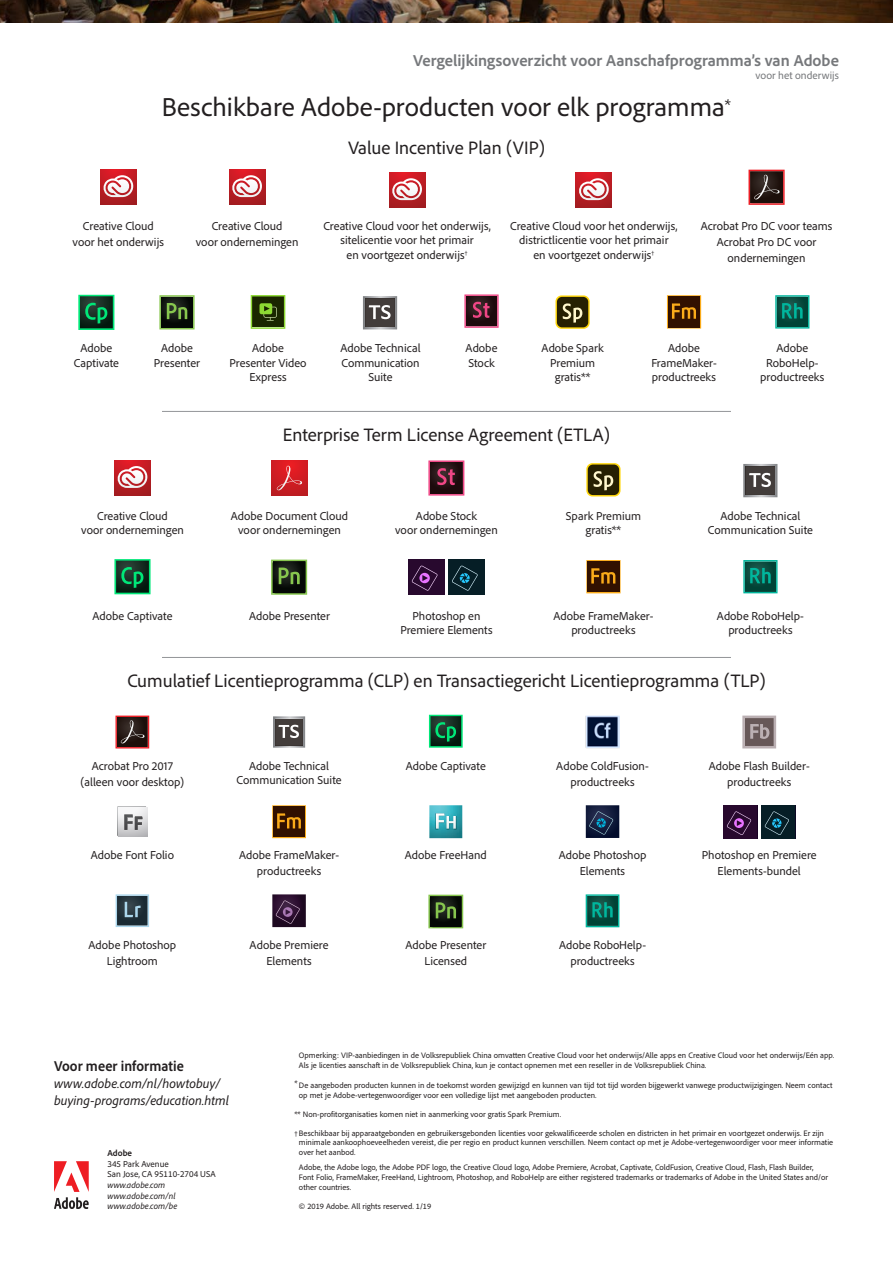
<style>
.page{position:relative;width:893px;height:1263px;background:#fff}
.page>*{position:absolute;margin:0;border:0;box-sizing:border-box;transform-origin:0 0}
.t1{font:27px "Adobe Clean";color:#231f20}
.t2{font:18.75px "Adobe Clean";color:#231f20}
.t3{font:700 16.5px "Adobe Clean";color:#76787b}
.t4{font:700 semi-condensed 15px "Adobe Clean";letter-spacing:.005em;color:#231f20}
.t5{font:italic 13.5px/17.2px "Adobe Clean";letter-spacing:.005em;color:#231f20}
.t6{font:12px/14.4px "Adobe Clean";color:#231f20;text-align:center}
.t7{font:10.95px "Adobe Clean";letter-spacing:.005em;color:#76787b}
.t8{font:italic 9px/10.5px "Adobe Clean";color:#231f20}
.t9{font:9px/10.5px "Adobe Clean";color:#231f20}
.t10{font:700 9px "Adobe Clean";color:#231f20}
.t11{font:8.25px/9.9px "Adobe Clean";color:#231f20}
</style>
<div class="page">
<img style="left:0;top:0;width:893px;height:23px">
<hr style="left:162px;top:411px;width:569px;height:1px;background:#939598">
<hr style="left:162px;top:657px;width:569px;height:1px;background:#939598">
<svg style="left:54px;top:1161px;width:35px;height:48px"></svg>
<svg style="left:115px;top:716px;width:34px;height:32px"></svg>
<svg style="left:273px;top:716px;width:32px;height:32px"></svg>
<svg style="left:429px;top:715px;width:34px;height:33px"></svg>
<img style="left:586px;top:716px;width:33px;height:32px">
<svg style="left:742px;top:716px;width:34px;height:32px"></svg>
<svg style="left:117px;top:806px;width:31px;height:31px"></svg>
<svg style="left:272px;top:805px;width:34px;height:33px"></svg>
<img style="left:429px;top:805px;width:33px;height:33px">
<svg style="left:436px;top:813px;width:20px;height:16px"></svg>
<svg style="left:586px;top:805px;width:33px;height:33px"></svg>
<div style="left:723px;top:805px;width:34px;height:33px;background:#28092e"></div>
<svg style="left:727px;top:811px;width:24px;height:24px"></svg>
<div style="left:761px;top:805px;width:34px;height:33px;background:#061e26"></div>
<svg style="left:765px;top:811px;width:24px;height:24px"></svg>
<svg style="left:116px;top:894px;width:33px;height:33px"></svg>
<svg style="left:272px;top:894px;width:34px;height:33px"></svg>
<svg style="left:428px;top:895px;width:35px;height:33px"></svg>
<svg style="left:586px;top:894px;width:33px;height:33px"></svg>
<svg style="left:100px;top:170px;width:36px;height:35px"></svg>
<svg style="left:103px;top:175px;width:31px;height:22px"></svg>
<svg style="left:229px;top:170px;width:36px;height:35px"></svg>
<svg style="left:231px;top:175px;width:32px;height:22px"></svg>
<svg style="left:389px;top:173px;width:36px;height:35px"></svg>
<svg style="left:391px;top:178px;width:32px;height:22px"></svg>
<svg style="left:576px;top:173px;width:36px;height:35px"></svg>
<svg style="left:578px;top:178px;width:32px;height:22px"></svg>
<svg style="left:748px;top:170px;width:37px;height:35px"></svg>
<svg style="left:78px;top:295px;width:36px;height:35px"></svg>
<svg style="left:159px;top:295px;width:36px;height:34px"></svg>
<svg style="left:251px;top:295px;width:34px;height:34px"></svg>
<svg style="left:363px;top:296px;width:34px;height:33px"></svg>
<svg style="left:464px;top:294px;width:35px;height:34px"></svg>
<svg style="left:555px;top:295px;width:35px;height:34px"></svg>
<div style="left:557px;top:297px;width:31px;height:30px;background:#262002;border-radius:5px"></div>
<svg style="left:563px;top:303px;width:19px;height:20px"></svg>
<svg style="left:667px;top:295px;width:34px;height:34px"></svg>
<svg style="left:775px;top:295px;width:34px;height:34px"></svg>
<svg style="left:114px;top:460px;width:37px;height:36px"></svg>
<svg style="left:117px;top:466px;width:31px;height:22px"></svg>
<svg style="left:271px;top:460px;width:36px;height:36px"></svg>
<svg style="left:277px;top:466px;width:25px;height:24px"></svg>
<svg style="left:428px;top:460px;width:36px;height:36px"></svg>
<svg style="left:586px;top:463px;width:35px;height:33px"></svg>
<div style="left:588px;top:465px;width:31px;height:30px;background:#262002;border-radius:5px"></div>
<svg style="left:594px;top:471px;width:19px;height:19px"></svg>
<svg style="left:743px;top:464px;width:34px;height:33px"></svg>
<svg style="left:114px;top:559px;width:37px;height:35px"></svg>
<svg style="left:271px;top:560px;width:36px;height:35px"></svg>
<div style="left:408px;top:559px;width:36px;height:35px;background:#28092e"></div>
<svg style="left:412px;top:566px;width:26px;height:25px"></svg>
<div style="left:448px;top:559px;width:36px;height:35px;background:#061e26"></div>
<svg style="left:452px;top:566px;width:26px;height:25px"></svg>
<svg style="left:586px;top:560px;width:35px;height:33px"></svg>
<svg style="left:743px;top:560px;width:34px;height:33px"></svg>
<h3 class="t3" style="left:413px;top:50px;width:427px">Vergelijkingsoverzicht voor Aanschafprogramma’s van Adobe</h3>
<h3 class="t7" style="left:755px;top:68px;width:85px">voor het onderwijs</h3>
<h1 class="t1" style="left:162px;top:89px;width:571px">Beschikbare Adobe-producten voor elk programma<sup>*</sup></h1>
<h2 class="t2" style="left:348px;top:136px;width:198px">Value Incentive Plan (VIP)</h2>
<h3 class="t6" style="left:73px;top:218px;width:93px;line-height:15.8px">Creative Cloud voor het onderwijs</h3>
<h3 class="t6" style="left:196px;top:218px;width:104px;line-height:15.8px">Creative Cloud<br>voor ondernemingen</h3>
<h3 class="t6" style="left:323px;top:218px;width:169px">Creative Cloud voor het onderwijs, sitelicentie voor het primair<br>en voortgezet onderwijs<sup>†</sup></h3>
<h3 class="t6" style="left:510px;top:218px;width:169px">Creative Cloud voor het onderwijs, districtlicentie voor het primair<br>en voortgezet onderwijs<sup>†</sup></h3>
<h3 class="t6" style="left:701px;top:218px;width:133px;line-height:15.8px">Acrobat Pro DC voor teams<br>Acrobat Pro DC voor ondernemingen</h3>
<h3 class="t6" style="left:74px;top:340px;width:47px">Adobe<br>Captivate</h3>
<h3 class="t6" style="left:154px;top:340px;width:48px">Adobe<br>Presenter</h3>
<h3 class="t6" style="left:229px;top:340px;width:79px">Adobe<br>Presenter Video<br>Express</h3>
<h3 class="t6" style="left:340px;top:340px;width:82px">Adobe Technical<br>Communication<br>Suite</h3>
<h3 class="t6" style="left:466px;top:340px;width:33px;text-align:left">Adobe<br>Stock</h3>
<h3 class="t6" style="left:542px;top:340px;width:64px">Adobe Spark<br>Premium gratis**</h3>
<h3 class="t6" style="left:651px;top:340px;width:67px">Adobe<br>FrameMaker&shy;productreeks</h3>
<h3 class="t6" style="left:760px;top:340px;width:66px">Adobe<br>RoboHelp&shy;productreeks</h3>
<h2 class="t2" style="left:283px;top:423px;width:329px">Enterprise Term License Agreement (ETLA)</h2>
<h3 class="t6" style="left:81px;top:508px;width:104px">Creative Cloud<br>voor ondernemingen</h3>
<h3 class="t6" style="left:231px;top:508px;width:119px">Adobe Document Cloud voor ondernemingen</h3>
<h3 class="t6" style="left:395px;top:508px;width:104px">Adobe Stock<br>voor ondernemingen</h3>
<h3 class="t6" style="left:566px;top:508px;width:77px">Spark Premium gratis**</h3>
<h3 class="t6" style="left:708px;top:508px;width:107px">Adobe Technical<br>Communication Suite</h3>
<h3 class="t6" style="left:92px;top:608px;width:82px">Adobe Captivate</h3>
<h3 class="t6" style="left:249px;top:608px;width:82px">Adobe Presenter</h3>
<h3 class="t6" style="left:400px;top:608px;width:94px">Photoshop en<br>Premiere Elements</h3>
<h3 class="t6" style="left:553px;top:608px;width:102px">Adobe FrameMaker&shy;productreeks</h3>
<h3 class="t6" style="left:717px;top:608px;width:89px">Adobe RoboHelp&shy;productreeks</h3>
<h2 class="t2" style="left:127px;top:669px;width:640px">Cumulatief Licentieprogramma (CLP) en Transactiegericht Licentieprogramma (TLP)</h2>
<h3 class="t6" style="left:81px;top:758px;width:105px;line-height:15.8px">Acrobat Pro 2017 (alleen voor desktop)</h3>
<h3 class="t6" style="left:237px;top:758px;width:107px">Adobe Technical<br>Communication Suite</h3>
<h3 class="t6" style="left:406px;top:758px;width:82px">Adobe Captivate</h3>
<h3 class="t6" style="left:556px;top:758px;width:94px;line-height:15.8px">Adobe ColdFusion&shy;productreeks</h3>
<h3 class="t6" style="left:709px;top:758px;width:102px;line-height:15.8px">Adobe Flash Builder&shy;productreeks</h3>
<h3 class="t6" style="left:91px;top:847px;width:85px">Adobe Font Folio</h3>
<h3 class="t6" style="left:239px;top:847px;width:102px;line-height:15.8px">Adobe FrameMaker&shy;productreeks</h3>
<h3 class="t6" style="left:405px;top:847px;width:83px">Adobe FreeHand</h3>
<h3 class="t6" style="left:559px;top:847px;width:89px;line-height:15.8px">Adobe Photoshop<br>Elements</h3>
<h3 class="t6" style="left:702px;top:847px;width:116px;line-height:15.8px">Photoshop en Premiere<br>Elements-bundel</h3>
<h3 class="t6" style="left:89px;top:937px;width:89px;line-height:15.8px">Adobe Photoshop<br>Lightroom</h3>
<h3 class="t6" style="left:250px;top:937px;width:80px;line-height:15.8px">Adobe Premiere<br>Elements</h3>
<h3 class="t6" style="left:405px;top:937px;width:82px;line-height:15.8px">Adobe Presenter<br>Licensed</h3>
<h3 class="t6" style="left:559px;top:937px;width:89px;line-height:15.8px">Adobe RoboHelp&shy;productreeks</h3>
<h3 class="t4" style="left:54px;top:1056px;width:131px">Voor meer informatie</h3>
<h3 class="t5" style="left:54px;top:1074px;width:177px">www.adobe.com/nl/howtobuy/ buying-programs/education.html</h3>
<p class="t10" style="left:107px;top:1147px;width:26px">Adobe</p>
<p class="t9" style="left:107px;top:1158px;width:110px">345 Park Avenue<br>San Jose, CA 95110-2704 USA</p>
<p class="t8" style="left:107px;top:1179px;width:71px">www.adobe.com www.adobe.com/nl www.adobe.com/be</p>
<p class="t11" style="left:299px;top:1050px;width:537px">Opmerking: VIP-aanbiedingen in de Volksrepubliek China omvatten Creative Cloud voor het onderwijs/Alle apps en Creative Cloud voor het onderwijs/Eén app.<br>Als je licenties aanschaft in de Volksrepubliek China, kun je contact opnemen met een reseller in de Volksrepubliek China.</p>
<p class="t11" style="left:299px;top:1080px;width:535px;text-indent:-4px">* De aangeboden producten kunnen in de toekomst worden gewijzigd en kunnen van tijd tot tijd worden bijgewerkt vanwege productwijzigingen. Neem contact op met je Adobe-vertegenwoordiger voor een volledige lijst met aangeboden producten.</p>
<p class="t11" style="left:294px;top:1109px;width:268px">** Non-profitorganisaties komen niet in aanmerking voor gratis Spark Premium.</p>
<p class="t11" style="left:299px;top:1127px;width:536px;text-indent:-4px">† Beschikbaar bij apparaatgebonden en gebruikersgebonden licenties voor gekwalificeerde scholen en districten in het primair en voortgezet onderwijs. Er zijn minimale aankoophoeveelheden vereist, die per regio en product kunnen verschillen. Neem contact op met je Adobe-vertegenwoordiger voor meer informatie over het aanbod.</p>
<p class="t11" style="left:299px;top:1162px;width:531px">Adobe, the Adobe logo, the Adobe PDF logo, the Creative Cloud logo, Adobe Premiere, Acrobat, Captivate, ColdFusion, Creative Cloud, Flash, Flash Builder,<br>Font Folio, FrameMaker, FreeHand, Lightroom, Photoshop, and RoboHelp are either registered trademarks or trademarks of Adobe in the United States and/or other countries.</p>
<p class="t11" style="left:299px;top:1201px;width:134px">© 2019 Adobe. All rights reserved. 1/19</p>
</div>
